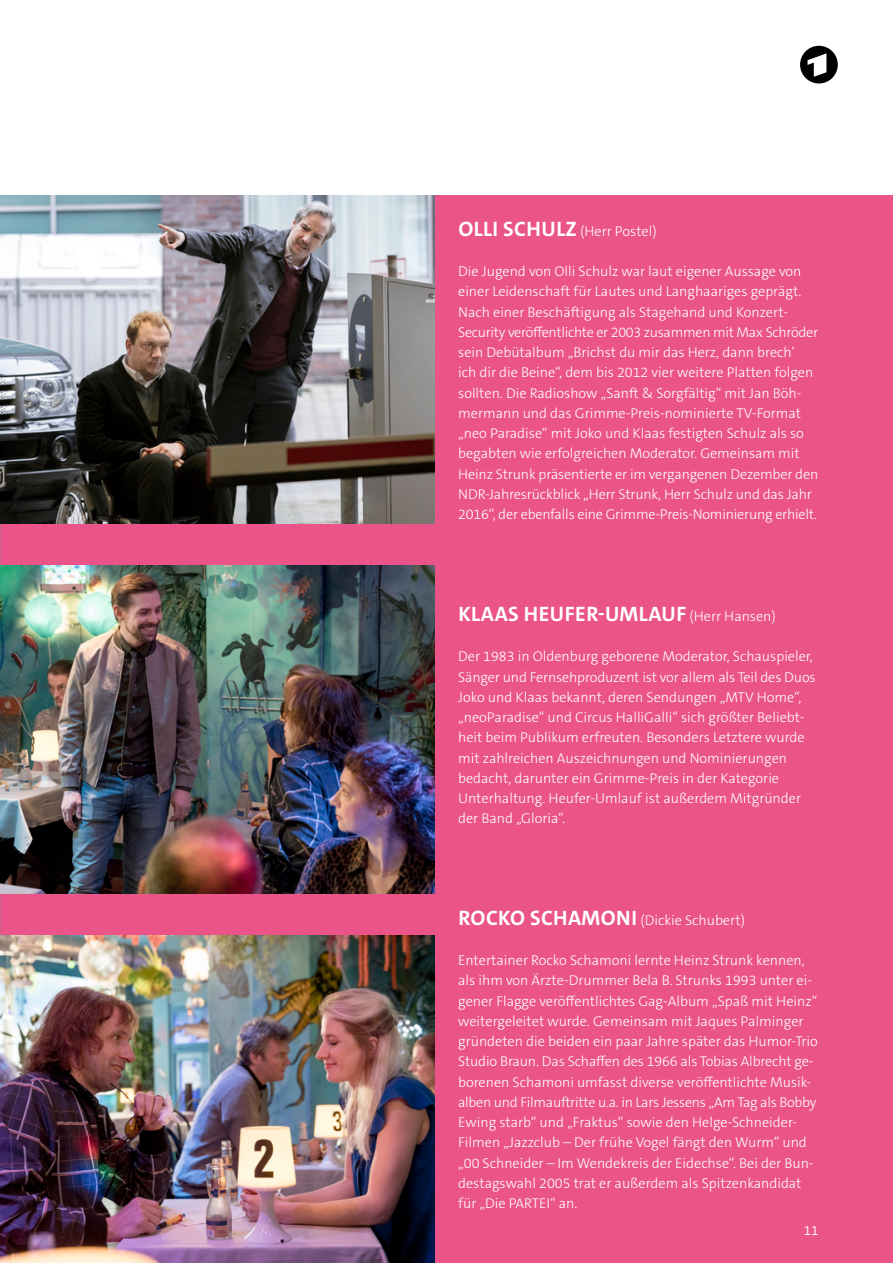
<style>
.page{position:relative;width:893px;height:1263px;background:#fff}
.page>*{position:absolute;margin:0;border:0;box-sizing:border-box;transform-origin:0 0}
.Lauftext{font:700 21px "The Sans C5";letter-spacing:.02em;color:#fff}
.Lauftext-2{font:300 14.25px/20.2px "The Sans C5";color:#fff}
.Vita{font:300 13.5px "The Sans C5";color:#fff}
.s1{font-weight:700;font-size:21px}
.s2{font-weight:300;font-size:14.25px}
</style>
<div class="page">
<svg style="left:800px;top:46px;width:38px;height:37px"></svg>
<div style="left:0;top:196px;width:893px;height:1067px;background:#eb5489"></div>
<img style="left:0;top:566px;width:435px;height:327px">
<img style="left:0;top:935px;width:435px;height:328px">
<img style="left:0;top:196px;width:435px;height:327px">
<p class="Lauftext-2" style="left:458px;top:221px;width:200px"><span class="s1">OLLI SCHULZ</span> (Herr Postel)</p>
<p class="Lauftext-2" style="left:458px;top:261px;width:362px">Die Jugend von Olli Schulz war laut eigener Aussage von einer Leidenschaft für Lautes und Langhaariges geprägt.<br>Nach einer Beschäftigung als Stagehand und Konzert-Security veröffentlichte er 2003 zusammen mit Max Schröder sein Debütalbum „Brichst du mir das Herz, dann brech’<br>ich dir die Beine“, dem bis 2012 vier weitere Platten folgen sollten. Die Radioshow „Sanft &amp; Sorgfältig“ mit Jan Böh&shy;mermann und das Grimme-Preis-nominierte TV-Format „neo Paradise“ mit Joko und Klaas festigten Schulz als so begabten wie erfolgreichen Moderator. Gemeinsam mit Heinz Strunk präsentierte er im vergangenen Dezember den NDR-Jahresrückblick „Herr Strunk, Herr Schulz und das Jahr 2016“, der ebenfalls eine Grimme-Preis-Nominierung erhielt.</p>
<p class="Lauftext" style="left:458px;top:600px;width:319px">KLAAS HEUFER-UMLAUF <span class="s2">(Herr Hansen)</span></p>
<p class="Lauftext-2" style="left:458px;top:646px;width:359px">Der 1983 in Oldenburg geborene Moderator, Schauspieler, Sänger und Fernsehproduzent ist vor allem als Teil des Duos Joko und Klaas bekannt, deren Sendungen „MTV Home“, „neoParadise“ und Circus HalliGalli“ sich größter Beliebt&shy;heit beim Publikum erfreuten. Besonders Letztere wurde mit zahlreichen Auszeichnungen und Nominierungen bedacht, darunter ein Grimme-Preis in der Kategorie Unterhaltung. Heufer-Umlauf ist außerdem Mitgründer der Band „Gloria“.</p>
<p class="Lauftext-2" style="left:458px;top:910px;width:288px"><span class="s1">ROCKO SCHAMONI</span> (Dickie Schubert)</p>
<p class="Lauftext-2" style="left:458px;top:950px;width:361px">Entertainer Rocko Schamoni lernte Heinz Strunk kennen, als ihm von Ärzte-Drummer Bela B. Strunks 1993 unter ei&shy;gener Flagge veröffentlichtes Gag-Album „Spaß mit Heinz“ weitergeleitet wurde. Gemeinsam mit Jaques Palminger gründeten die beiden ein paar Jahre später das Humor-Trio Studio Braun. Das Schaffen des 1966 als Tobias Albrecht ge&shy;borenen Schamoni umfasst diverse veröffentlichte Musik&shy;alben und Filmauftritte u.a. in Lars Jessens „Am Tag als Bobby Ewing starb“ und „Fraktus“ sowie den Helge-Schneider-Filmen „Jazzclub – Der frühe Vogel fängt den Wurm“ und „00 Schneider – Im Wendekreis der Eidechse“. Bei der Bun&shy;destagswahl 2005 trat er außerdem als Spitzenkandidat für „Die PARTEI“ an.</p>
<p class="Vita" style="left:804px;top:1221px;width:16px">11</p>
</div>
